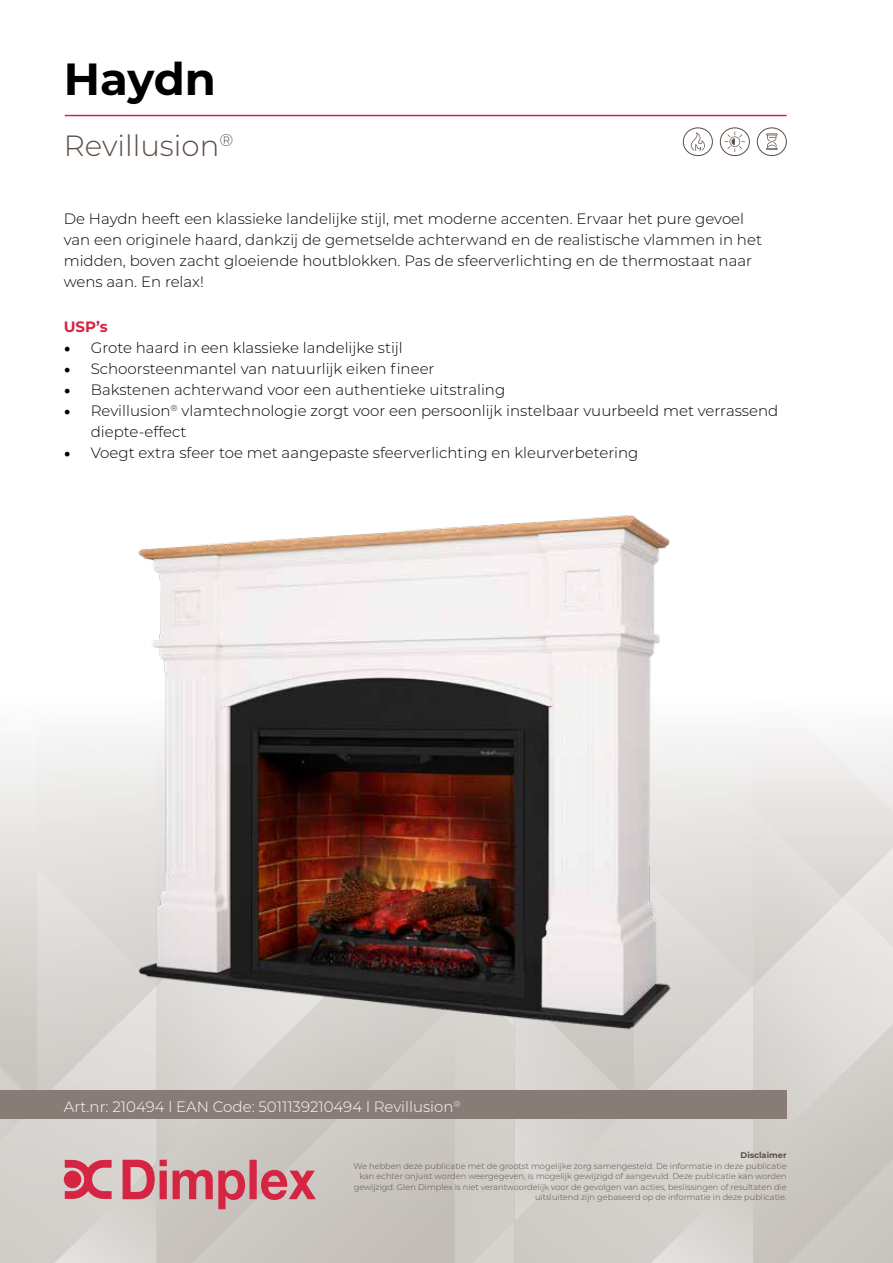
<style>
.page{position:relative;width:893px;height:1263px;background:#fff}
.page>*{position:absolute;margin:0;border:0;box-sizing:border-box;transform-origin:0 0}
.t1{font:700 45px "Montserrat";letter-spacing:-.005em;color:#000}
.t2{font:300 29.25px "Montserrat";color:#5a4d45}
.t3{font:300 15px/21px "Montserrat";color:#000}
.t4{font:300 15px "Montserrat";color:#fff}
.t5{font:700 15px "Montserrat";color:#d62543}
.t6{font:300 8.25px/10.5px "Montserrat";color:#5a4d45;text-align:right}
.t7{font:700 8.25px "Montserrat";color:#5a4d45}
.s1{font-family:"Minion Pro";font-weight:400;font-size:18px}
</style>
<div class="page">
<hr style="left:65px;top:115px;width:722px;height:1px;background:#d62543">
<svg style="left:0;top:732px;width:893px;height:531px;background:#d2cbc8"></svg>
<img style="left:128px;top:515px;width:552px;height:525px">
<div style="left:683px;top:128px;width:30px;height:28px;border:1px solid #5a4d45;border-radius:50%"></div>
<svg style="left:691px;top:132px;width:14px;height:19px"></svg>
<div style="left:720px;top:128px;width:30px;height:28px;border:1px solid #5a4d45;border-radius:50%"></div>
<svg style="left:725px;top:131px;width:20px;height:21px"></svg>
<div style="left:757px;top:128px;width:30px;height:28px;border:1px solid #5a4d45;border-radius:50%"></div>
<svg style="left:766px;top:133px;width:11px;height:17px"></svg>
<h1 class="t1" style="left:64px;top:46px;width:154px">Haydn</h1>
<h2 class="t2" style="left:64px;top:126px;width:171px">Revillusion<sup>®</sup></h2>
<p class="t3" style="left:64px;top:208px;width:700px">De Haydn heeft een klassieke landelijke stijl, met moderne accenten. Ervaar het pure gevoel van een originele haard, dankzij de gemetselde achterwand en de realistische vlammen in het midden, boven zacht gloeiende houtblokken. Pas de sfeerverlichting en de thermostaat naar wens aan. En relax!</p>
<p class="t5" style="left:64px;top:316px;width:46px">USP’s</p>
<p class="t3" style="left:64px;top:337px;width:341px"><span class="s1">•</span> Grote haard in een klassieke landelijke stijl</p>
<p class="t3" style="left:64px;top:358px;width:372px"><span class="s1">•</span> Schoorsteenmantel van natuurlijk eiken fineer</p>
<p class="t3" style="left:64px;top:379px;width:443px"><span class="s1">•</span> Bakstenen achterwand voor een authentieke uitstraling</p>
<p class="t3" style="left:91px;top:400px;width:689px;text-indent:-27px"><span class="s1">•</span> Revillusion<sup>®</sup> vlamtechnologie zorgt voor een persoonlijk instelbaar vuurbeeld met verrassend diepte-effect</p>
<p class="t3" style="left:64px;top:442px;width:576px"><span class="s1">•</span> Voegt extra sfeer toe met aangepaste sfeerverlichting en kleurverbetering</p>
<p class="t4" style="left:64px;top:1096px;width:398px">Art.nr: 210494 l EAN Code: 5011139210494 l Revillusion<sup>®</sup></p>
<p class="t7" style="left:741px;top:1149px;width:48px">Disclaimer</p>
<p class="t6" style="left:354px;top:1160px;width:435px">We hebben deze publicatie met de grootst mogelijke zorg samengesteld. De informatie in deze publicatie kan echter onjuist worden weergegeven, is mogelijk gewijzigd of aangevuld. Deze publicatie kan worden gewijzigd. Glen Dimplex is niet verantwoordelijk voor de gevolgen van acties, beslissingen of resultaten die uitsluitend zijn gebaseerd op de informatie in deze publicatie.</p>
</div>
